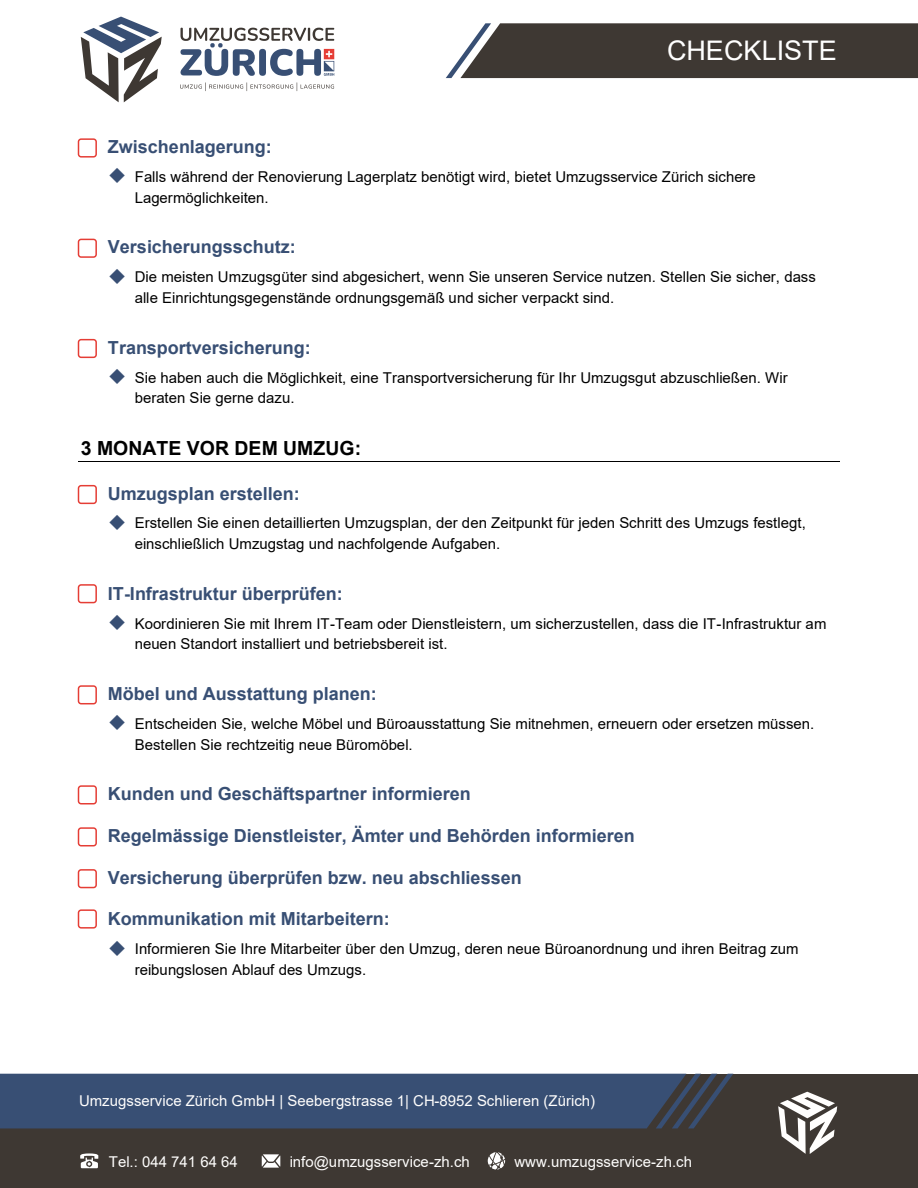
<style>
.page{position:relative;width:918px;height:1188px;background:#fff}
.page>*{position:absolute;margin:0;border:0;box-sizing:border-box;transform-origin:0 0}
.t1{font:27px "Arial";color:#fff}
.t2{font:700 19.5px "Arial";color:#000}
.t3{font:700 18px "Arial";color:#384f74}
.t4{font:15px/20.7px "Arial";color:#000}
.t5{font:15px "Arial";color:#fffefd}
</style>
<div class="page">
<svg style="left:446px;top:23px;width:472px;height:55px;background:#534e4b"></svg>
<div style="left:508px;top:35px;width:328px;height:30px;background:#3e3833"></div>
<svg style="left:81px;top:17px;width:81px;height:85px"></svg>
<svg style="left:180px;top:28px;width:154px;height:48px"></svg>
<svg style="left:180px;top:82px;width:154px;height:9px"></svg>
<div style="left:0;top:1074px;width:918px;height:114px;background:#3e3833"></div>
<svg style="left:0;top:1074px;width:733px;height:54px;background:#384d6f"></svg>
<div style="left:79px;top:1092px;width:633px;height:24px;background:#384f74"></div>
<svg style="left:80px;top:1153px;width:18px;height:15px"></svg>
<svg style="left:488px;top:1152px;width:17px;height:18px"></svg>
<svg style="left:778px;top:1092px;width:59px;height:62px"></svg>
<svg style="left:262px;top:1154px;width:18px;height:14px"></svg>
<hr style="left:79px;top:461px;width:761px;height:1px;background:#000">
<div style="left:78px;top:138px;width:19px;height:20px;border:2px solid #e53d35;border-radius:3px"></div>
<div style="left:78px;top:239px;width:19px;height:19px;border:2px solid #e53d35;border-radius:3px"></div>
<div style="left:78px;top:339px;width:19px;height:19px;border:2px solid #e53d35;border-radius:3px"></div>
<div style="left:78px;top:485px;width:19px;height:19px;border:2px solid #e53d35;border-radius:3px"></div>
<div style="left:78px;top:584px;width:19px;height:19px;border:2px solid #e53d35;border-radius:3px"></div>
<div style="left:78px;top:685px;width:19px;height:19px;border:2px solid #e53d35;border-radius:3px"></div>
<div style="left:78px;top:785px;width:19px;height:20px;border:2px solid #e53d35;border-radius:3px"></div>
<div style="left:78px;top:827px;width:19px;height:19px;border:2px solid #e53d35;border-radius:3px"></div>
<div style="left:78px;top:869px;width:19px;height:19px;border:2px solid #e53d35;border-radius:3px"></div>
<div style="left:78px;top:909px;width:19px;height:20px;border:2px solid #e53d35;border-radius:3px"></div>
<h1 class="t1" style="left:667px;top:32px;width:171px">CHECKLISTE</h1>
<p class="t3" style="left:108px;top:134px;width:166px">Zwischenlagerung:</p>
<p class="t4" style="left:135px;top:166px;width:623px">Falls während der Renovierung Lagerplatz benötigt wird, bietet Umzugsservice Zürich sichere<br>Lagermöglichkeiten.</p>
<p class="t3" style="left:108px;top:234px;width:189px">Versicherungsschutz:</p>
<p class="t4" style="left:135px;top:267px;width:683px">Die meisten Umzugsgüter sind abgesichert, wenn Sie unseren Service nutzen. Stellen Sie sicher, dass alle Einrichtungsgegenstände ordnungsgemäß und sicher verpackt sind.</p>
<p class="t3" style="left:108px;top:335px;width:204px">Transportversicherung:</p>
<p class="t4" style="left:135px;top:367px;width:654px">Sie haben auch die Möglichkeit, eine Transportversicherung für Ihr Umzugsgut abzuschließen. Wir beraten Sie gerne dazu.</p>
<h2 class="t2" style="left:81px;top:435px;width:282px">3 MONATE VOR DEM UMZUG:</h2>
<p class="t3" style="left:108px;top:481px;width:193px">Umzugsplan erstellen:</p>
<p class="t4" style="left:135px;top:513px;width:673px">Erstellen Sie einen detaillierten Umzugsplan, der den Zeitpunkt für jeden Schritt des Umzugs festlegt, einschließlich Umzugstag und nachfolgende Aufgaben.</p>
<p class="t3" style="left:108px;top:581px;width:236px">IT-Infrastruktur überprüfen:</p>
<p class="t4" style="left:135px;top:613px;width:693px">Koordinieren Sie mit Ihrem IT-Team oder Dienstleistern, um sicherzustellen, dass die IT-Infrastruktur am neuen Standort installiert und betriebsbereit ist.</p>
<p class="t3" style="left:108px;top:681px;width:271px">Möbel und Ausstattung planen:</p>
<p class="t4" style="left:135px;top:713px;width:681px">Entscheiden Sie, welche Möbel und Büroausstattung Sie mitnehmen, erneuern oder ersetzen müssen.<br>Bestellen Sie rechtzeitig neue Büromöbel.</p>
<p class="t3" style="left:108px;top:781px;width:364px">Kunden und Geschäftspartner informieren</p>
<p class="t3" style="left:108px;top:823px;width:529px">Regelmässige Dienstleister, Ämter und Behörden informieren</p>
<p class="t3" style="left:108px;top:865px;width:415px">Versicherung überprüfen bzw. neu abschliessen</p>
<p class="t3" style="left:108px;top:906px;width:283px">Kommunikation mit Mitarbeitern:</p>
<p class="t4" style="left:135px;top:939px;width:665px">Informieren Sie Ihre Mitarbeiter über den Umzug, deren neue Büroanordnung und ihren Beitrag zum reibungslosen Ablauf des Umzugs.</p>
<p class="t5" style="left:79px;top:1090px;width:518px">Umzugsservice Zürich GmbH | Seebergstrasse 1| CH-8952 Schlieren (Zürich)</p>
<p class="t5" style="left:109px;top:1151px;width:130px">Tel.: 044 741 64 64</p>
<p class="t5" style="left:290px;top:1151px;width:182px">info@umzugsservice-zh.ch</p>
<p class="t5" style="left:515px;top:1151px;width:179px">www.umzugsservice-zh.ch</p>
</div>
